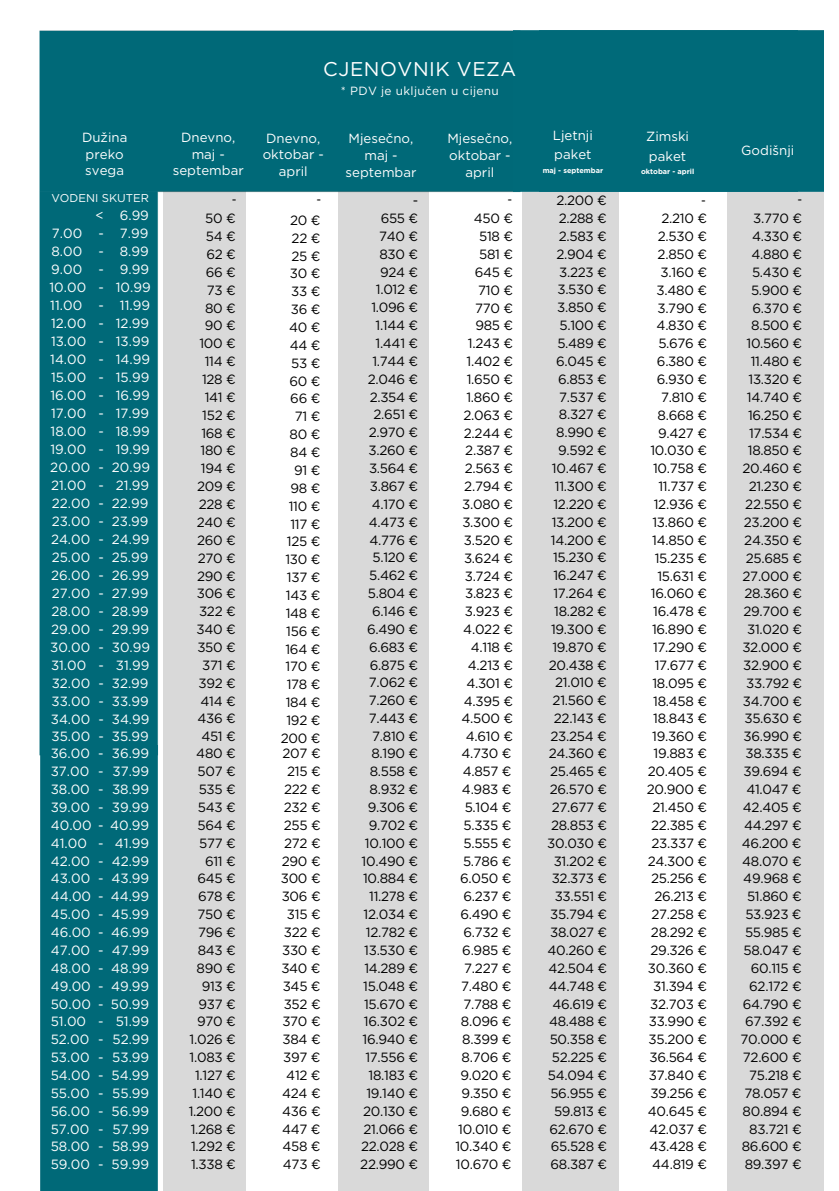
<style>
.page{position:relative;width:839px;height:1191px;background:#fff}
.page>*{position:absolute;margin:0;border:0;box-sizing:border-box;transform-origin:0 0}
.t1{font:19.8px "Gotham";letter-spacing:.025em;color:#fff}
.t2{font:13.4px/17.8px "Gotham";letter-spacing:-.02em;color:#000;text-align:right}
.t3{font:13.4px/18px "Gotham";color:#fff;text-align:justify}
.t4{font:13.2px/16.6px "Gotham";color:#fff;text-align:center}
.t5{font:13.2px "IBM Plex Sans Cond";color:#000}
.t6{font:11.8px "Gotham";letter-spacing:.025em;color:#fff}
.t7{font:11.4px "Gotham";color:#fff}
.t8{font:700 7.2px "Gotham";color:#fff}
</style>
<div class="page">
<div style="left:163px;top:166px;width:82px;height:1025px;background:#d9d9d9"></div>
<div style="left:337px;top:174px;width:91px;height:1017px;background:#d9d9d9"></div>
<img style="left:39px;top:30px;width:486px;height:731px">
<div style="left:522px;top:175px;width:97px;height:1016px;background:#d9d9d9"></div>
<div style="left:726px;top:30px;width:97px;height:1161px;background:#d9d9d9"></div>
<div style="left:797px;top:31px;width:26px;height:160px;background:#006a79"></div>
<div style="left:513px;top:31px;width:284px;height:160px;background:#006a79"></div>
<div style="left:41px;top:745px;width:117px;height:446px;background:#006978"></div>
<h1 class="t1" style="left:323px;top:57px;width:194px">CJENOVNIK VEZA</h1>
<h1 class="t6" style="left:341px;top:83px;width:159px">* PDV je uključen u cijenu</h1>
<p class="t4" style="left:82px;top:129px;width:47px;text-align:left">Dužina preko svega</p>
<h1 class="t4" style="left:173px;top:129px;width:72px">Dnevno, maj - septembar</h1>
<h1 class="t4" style="left:263px;top:130px;width:63px">Dnevno, oktobar - april</h1>
<p class="t4" style="left:447px;top:130px;width:66px">Mjesečno, oktobar - april</p>
<h1 class="t5" style="left:232px;top:191px;width:6px">-</h1>
<h1 class="t2" style="left:196px;top:209px;width:41px">50 €<br>54 €<br>62 €<br>66 €<br>73 €<br>80 €<br>90 €<br>100 €<br>114 €<br>128 €<br>141 €<br>152 €<br>168 €<br>180 €<br>194 €<br>209 €<br>228 €<br>240 €<br>260 €<br>270 €<br>290 €<br>306 €<br>322 €<br>340 €<br>350 €<br>371 €<br>392 €<br>414 €<br>436 €<br>451 €</h1>
<h2 class="t4" style="left:345px;top:130px;width:72px">Mjesečno, maj - septembar</h2>
<p class="t7" style="left:51px;top:192px;width:99px">VODENI SKUTER</p>
<p class="t3" style="left:49px;top:207px;width:103px;text-align:left;text-indent:46px">&lt; 6.99<br>7.00 - 7.99<br>8.00 - 8.99<br>9.00 - 9.99<br>10.00 - 10.99<br>11.00 - 11.99<br>12.00 - 12.99<br>13.00 - 13.99<br>14.00 - 14.99<br>15.00 - 15.99<br>16.00 - 16.99<br>17.00 - 17.99<br>18.00 - 18.99<br>19.00 - 19.99<br>20.00 - 20.99<br>21.00 - 21.99<br>22.00 - 22.99<br>23.00 - 23.99<br>24.00 - 24.99<br>25.00 - 25.99<br>26.00 - 26.99<br>27.00 - 27.99<br>28.00 - 28.99<br>29.00 - 29.99<br>30.00 - 30.99<br>31.00</p>
<h1 class="t5" style="left:316px;top:191px;width:6px">-</h1>
<h1 class="t2" style="left:281px;top:211px;width:41px">20 €<br>22 €<br>25 €<br>30 €<br>33 €<br>36 €<br>40 €<br>44 €<br>53 €<br>60 €<br>66 €<br>71 €<br>80 €<br>84 €<br>91 €<br>98 €<br>110 €<br>117 €<br>125 €<br>130 €<br>137 €<br>143 €<br>148 €<br>156 €<br>164 €<br>170 €<br>178 €<br>184 €<br>192 €<br>200 €</h1>
<h1 class="t5" style="left:507px;top:191px;width:6px">-</h1>
<p class="t2" style="left:461px;top:209px;width:53px">450 €<br>518 €<br>581 €<br>645 €<br>710 €<br>770 €<br>985 €<br>1.243 €<br>1.402 €<br>1.650 €<br>1.860 €<br>2.063 €<br>2.244 €<br>2.387 €<br>2.563 €<br>2.794 €<br>3.080 €<br>3.300 €<br>3.520 €<br>3.624 €<br>3.724 €<br>3.823 €<br>3.923 €<br>4.022 €<br>4.118 €<br>4.213 €<br>4.301 €<br>4.395 €<br>4.500 €<br>4.610 €</p>
<p class="t2" style="left:367px;top:191px;width:52px">-<br>655 €<br>740 €<br>830 €<br>924 €<br>1.012 €<br>1.096 €<br>1.144 €<br>1.441 €<br>1.744 €<br>2.046 €<br>2.354 €<br>2.651 €<br>2.970 €<br>3.260 €<br>3.564 €<br>3.867 €<br>4.170 €<br>4.473 €<br>4.776 €<br>5.120 €<br>5.462 €<br>5.804 €<br>6.146 €<br>6.490 €<br>6.683 €<br>6.875 €<br>7.062 €<br>7.260 €<br>7.443 €<br>7.810 €</p>
<h1 class="t3" style="left:51px;top:656px;width:100px;text-indent:47px">- 31.99<br>32.00 - 32.99<br>33.00 - 33.99<br>34.00 - 34.99<br>35.00 - 35.99</h1>
<p class="t4" style="left:553px;top:127px;width:42px">Ljetnji</p>
<p class="t4" style="left:554px;top:146px;width:39px">paket</p>
<p class="t8" style="left:542px;top:166px;width:62px">maj - septembar</p>
<h1 class="t4" style="left:646px;top:128px;width:44px">Zimski</h1>
<h1 class="t4" style="left:649px;top:148px;width:39px">paket</h1>
<h1 class="t8" style="left:641px;top:167px;width:55px">oktobar - april</h1>
<p class="t2" style="left:548px;top:191px;width:60px">2.200 €<br>2.288 €<br>2.583 €<br>2.904 €<br>3.223 €<br>3.530 €<br>3.850 €<br>5.100 €<br>5.489 €<br>6.045 €<br>6.853 €<br>7.537 €<br>8.327 €<br>8.990 €<br>9.592 €<br>10.467 €<br>11.300 €<br>12.220 €<br>13.200 €<br>14.200 €<br>15.230 €<br>16.247 €<br>17.264 €<br>18.282 €<br>19.300 €<br>19.870 €<br>20.438 €<br>21.010 €<br>21.560 €<br>22.143 €<br>23.254 €</p>
<p class="t5" style="left:701px;top:191px;width:6px">-</p>
<p class="t2" style="left:650px;top:209px;width:58px">2.210 €<br>2.530 €<br>2.850 €<br>3.160 €<br>3.480 €<br>3.790 €<br>4.830 €<br>5.676 €<br>6.380 €<br>6.930 €<br>7.810 €<br>8.668 €<br>9.427 €<br>10.030 €<br>10.758 €<br>11.737 €<br>12.936 €<br>13.860 €<br>14.850 €<br>15.235 €<br>15.631 €<br>16.060 €<br>16.478 €<br>16.890 €<br>17.290 €<br>17.677 €<br>18.095 €<br>18.458 €<br>18.843 €<br>19.360 €</p>
<p class="t4" style="left:741px;top:142px;width:55px">Godišnji</p>
<h1 class="t5" style="left:797px;top:191px;width:6px">-</h1>
<p class="t2" style="left:742px;top:209px;width:61px">3.770 €<br>4.330 €<br>4.880 €<br>5.430 €<br>5.900 €<br>6.370 €<br>8.500 €<br>10.560 €<br>11.480 €<br>13.320 €<br>14.740 €<br>16.250 €<br>17.534 €<br>18.850 €<br>20.460 €<br>21.230 €<br>22.550 €<br>23.200 €<br>24.350 €<br>25.685 €<br>27.000 €<br>28.360 €<br>29.700 €<br>31.020 €<br>32.000 €<br>32.900 €<br>33.792 €<br>34.700 €<br>35.630 €<br>36.990 €</p>
<h3 class="t3" style="left:51px;top:745px;width:100px">36.00 - 36.99<br>37.00 - 37.99<br>38.00 - 38.99<br>39.00 - 39.99<br>40.00 - 40.99<br>41.00 - 41.99<br>42.00 - 42.99<br>43.00 - 43.99<br>44.00 - 44.99<br>45.00 - 45.99<br>46.00 - 46.99<br>47.00 - 47.99<br>48.00 - 48.99<br>49.00 - 49.99<br>50.00 - 50.99<br>51.00 - 51.99<br>52.00 - 52.99<br>53.00 - 53.99<br>54.00 - 54.99<br>55.00 - 55.99<br>56.00 - 56.99<br>57.00 - 57.99<br>58.00 - 58.99<br>59.00 - 59.99</h3>
<h1 class="t2" style="left:189px;top:745px;width:49px">480 €<br>507 €<br>535 €<br>543 €<br>564 €<br>577 €<br>611 €<br>645 €<br>678 €<br>750 €<br>796 €<br>843 €<br>890 €<br>913 €<br>937 €<br>970 €<br>1.026 €<br>1.083 €<br>1.127 €<br>1.140 €<br>1.200 €<br>1.268 €<br>1.292 €<br>1.338 €</h1>
<h1 class="t2" style="left:281px;top:745px;width:41px;text-align:center">207 €<br>215 €<br>222 €<br>232 €<br>255 €<br>272 €<br>290 €<br>300 €<br>306 €<br>315 €<br>322 €<br>330 €<br>340 €<br>345 €<br>352 €<br>370 €<br>384 €<br>397 €<br>412 €<br>424 €<br>436 €<br>447 €<br>458 €<br>473 €</h1>
<p class="t2" style="left:360px;top:745px;width:59px">8.190 €<br>8.558 €<br>8.932 €<br>9.306 €<br>9.702 €<br>10.100 €<br>10.490 €<br>10.884 €<br>11.278 €<br>12.034 €<br>12.782 €<br>13.530 €<br>14.289 €<br>15.048 €<br>15.670 €<br>16.302 €<br>16.940 €<br>17.556 €<br>18.183 €<br>19.140 €<br>20.130 €<br>21.066 €<br>22.028 €<br>22.990 €</p>
<h1 class="t2" style="left:455px;top:745px;width:58px">4.730 €<br>4.857 €<br>4.983 €<br>5.104 €<br>5.335 €<br>5.555 €<br>5.786 €<br>6.050 €<br>6.237 €<br>6.490 €<br>6.732 €<br>6.985 €<br>7.227 €<br>7.480 €<br>7.788 €<br>8.096 €<br>8.399 €<br>8.706 €<br>9.020 €<br>9.350 €<br>9.680 €<br>10.010 €<br>10.340 €<br>10.670 €</h1>
<h1 class="t2" style="left:547px;top:745px;width:62px;text-align:center">24.360 €<br>25.465 €<br>26.570 €<br>27.677 €<br>28.853 €<br>30.030 €<br>31.202 €<br>32.373 €<br>33.551 €<br>35.794 €<br>38.027 €<br>40.260 €<br>42.504 €<br>44.748 €<br>46.619 €<br>48.488 €<br>50.358 €<br>52.225 €<br>54.094 €<br>56.955 €<br>59.813 €<br>62.670 €<br>65.528 €<br>68.387 €</h1>
<p class="t2" style="left:646px;top:745px;width:62px;text-align:center">19.883 €<br>20.405 €<br>20.900 €<br>21.450 €<br>22.385 €<br>23.337 €<br>24.300 €<br>25.256 €<br>26.213 €<br>27.258 €<br>28.292 €<br>29.326 €<br>30.360 €<br>31.394 €<br>32.703 €<br>33.990 €<br>35.200 €<br>36.564 €<br>37.840 €<br>39.256 €<br>40.645 €<br>42.037 €<br>43.428 €<br>44.819 €</p>
<h1 class="t2" style="left:740px;top:745px;width:63px">38.335 €<br>39.694 €<br>41.047 €<br>42.405 €<br>44.297 €<br>46.200 €<br>48.070 €<br>49.968 €<br>51.860 €<br>53.923 €<br>55.985 €<br>58.047 €<br>60.115 €<br>62.172 €<br>64.790 €<br>67.392 €<br>70.000 €<br>72.600 €<br>75.218 €<br>78.057 €<br>80.894 €<br>83.721 €<br>86.600 €<br>89.397 €</h1>
</div>
